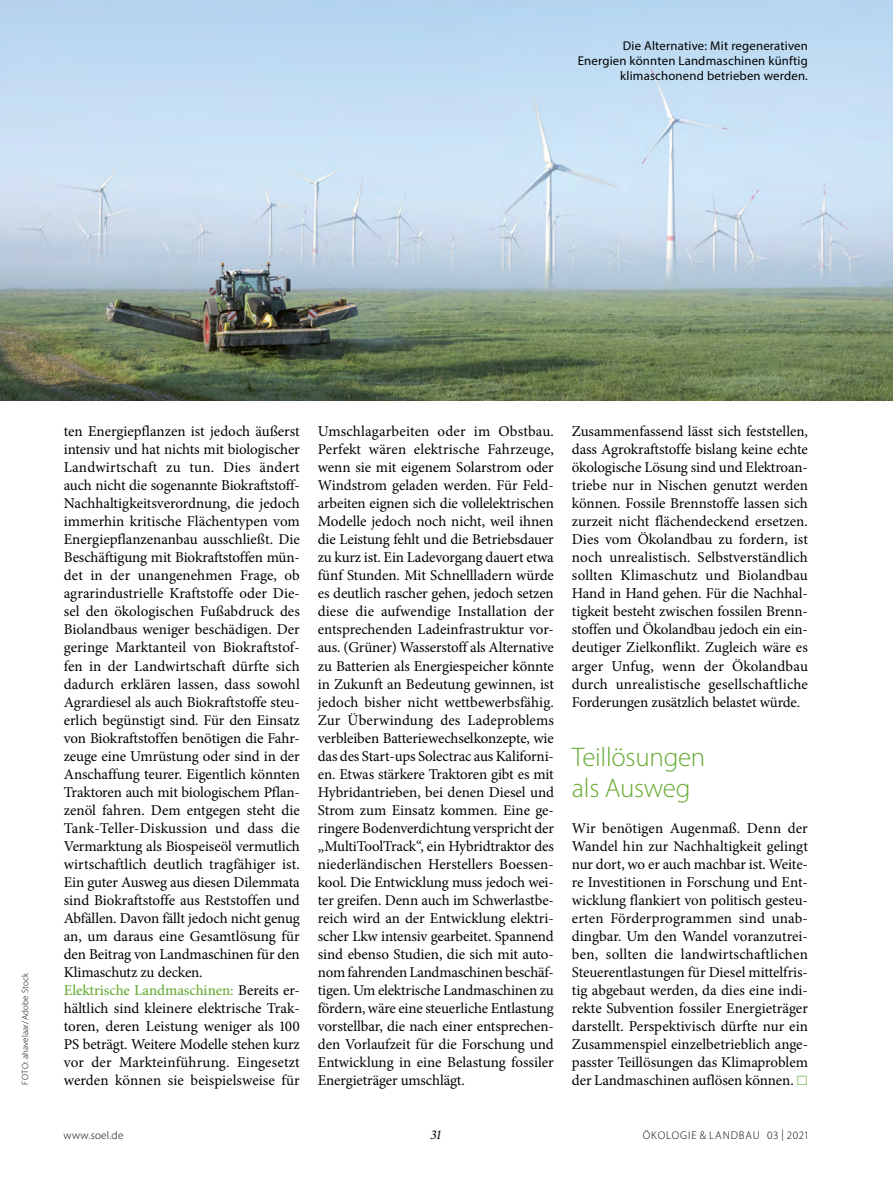
<style>
.page{position:relative;width:893px;height:1191px;background:#fff}
.page>*{position:absolute;margin:0;border:0;box-sizing:border-box;transform-origin:0 0}
.t1{font:300 27px/30.8px "Myriad Pro";letter-spacing:-.01em;color:#68ab35}
.t2{font:15px/18px "Minion Pro";letter-spacing:-.005em;color:#000;text-align:justify}
.t3{font:italic 13.5px "Minion Pro";color:#000}
.t4{font:12.75px/15px "Myriad Pro";letter-spacing:.015em;color:#000;text-align:right}
.t5{font:300 11.25px "Myriad Pro";letter-spacing:.08em;color:#000}
.t6{font:300 11.25px "Myriad Pro";letter-spacing:.02em;color:#000}
.t7{font:300 9px "Myriad Pro";letter-spacing:.015em;color:#000}
.s1{font-weight:500;color:#68ab35}
</style>
<div class="page">
<img style="left:0;top:0;width:893px;height:400px">
<p class="t4" style="left:578px;top:38px;width:232px">Die Alternative: Mit regenerativen<br>Energien könnten Landmaschinen künftig klimaschonend betrieben werden.</p>
<p class="t7" style="left:20px;top:1084px;width:113px;rotate:-90deg">FOTO: ahavelaar/Adobe Stock</p>
<p class="t2" style="left:64px;top:423px;width:238px;text-align:left">ten Energiepflanzen ist jedoch äußerst intensiv und hat nichts mit biologischer Landwirtschaft zu tun. Dies ändert auch nicht die sogenannte Biokraftstoff-Nachhaltigkeitsverordnung, die jedoch immerhin kritische Flächentypen vom Energiepflanzenanbau ausschließt. Die Beschäftigung mit Biokraftstoffen mün&shy;det in der unangenehmen Frage, ob agrarindustrielle Kraftstoffe oder Die&shy;sel den ökologischen Fußabdruck des Biolandbaus weniger beschädigen. Der geringe Marktanteil von Biokraftstof&shy;fen in der Landwirtschaft dürfte sich dadurch erklären lassen, dass sowohl Agrardiesel als auch Biokraftstoffe steu&shy;erlich begünstigt sind. Für den Einsatz von Biokraftstoffen benötigen die Fahr&shy;zeuge eine Umrüstung oder sind in der Anschaffung teurer. Eigentlich könnten Traktoren auch mit biologischem Pflan&shy;zenöl fahren. Dem entgegen steht die Tank-Teller-Diskussion und dass die Vermarktung als Biospeiseöl vermutlich wirtschaftlich deutlich tragfähiger ist.<br>Ein guter Ausweg aus diesen Dilemmata sind Biokraftstoffe aus Reststoffen und Abfällen. Davon fällt jedoch nicht genug an, um daraus eine Gesamtlösung für den Beitrag von Landmaschinen für den Klimaschutz zu decken.<br><span class="s1">Elektrische Landmaschinen:</span> Bereits er&shy;hältlich sind kleinere elektrische Trak&shy;toren, deren Leistung weniger als 100<br>PS beträgt. Weitere Modelle stehen kurz vor der Markteinführung. Eingesetzt werden können sie beispielsweise für</p>
<p class="t2" style="left:318px;top:423px;width:238px">Umschlagarbeiten oder im Obstbau.<br>Perfekt wären elektrische Fahrzeuge, wenn sie mit eigenem Solarstrom oder Windstrom geladen werden. Für Feld&shy;arbeiten eignen sich die vollelektrischen Modelle jedoch noch nicht, weil ihnen die Leistung fehlt und die Betriebsdauer zu kurz ist. Ein Ladevorgang dauert etwa fünf Stunden. Mit Schnellladern würde es deutlich rascher gehen, jedoch setzen diese die aufwendige Installation der entsprechenden Ladeinfrastruktur vor&shy;aus. (Grüner) Wasserstoff als Alternative zu Batterien als Energiespeicher könnte in Zukunft an Bedeutung gewinnen, ist jedoch bisher nicht wettbewerbsfähig.<br>Zur Überwindung des Ladeproblems verbleiben Batteriewechselkonzepte, wie das des Start-ups Solectrac aus Kaliforni&shy;en. Etwas stärkere Traktoren gibt es mit Hybridantrieben, bei denen Diesel und Strom zum Einsatz kommen. Eine ge&shy;ringere Bodenverdichtung verspricht der „MultiToolTrack“, ein Hybridtraktor des niederländischen Herstellers Boessen&shy;kool. Die Entwicklung muss jedoch wei&shy;ter greifen. Denn auch im Schwerlastbe&shy;reich wird an der Entwicklung elektri&shy;scher Lkw intensiv gearbeitet. Spannend sind ebenso Studien, die sich mit auto&shy;nom fahrenden Landmaschinen beschäf&shy;tigen. Um elektrische Landmaschinen zu fördern, wäre eine steuerliche Entlastung vorstellbar, die nach einer entsprechen&shy;den Vorlaufzeit für die Forschung und Entwicklung in eine Belastung fossiler Energieträger umschlägt.</p>
<p class="t2" style="left:572px;top:423px;width:238px">Zusammenfassend lässt sich feststellen, dass Agrokraftstoffe bislang keine echte ökologische Lösung sind und Elektroan&shy;triebe nur in Nischen genutzt werden können. Fossile Brennstoffe lassen sich zurzeit nicht flächendeckend ersetzen.<br>Dies vom Ökolandbau zu fordern, ist noch unrealistisch. Selbstverständlich sollten Klimaschutz und Biolandbau Hand in Hand gehen. Für die Nachhal&shy;tigkeit besteht zwischen fossilen Brenn&shy;stoffen und Ökolandbau jedoch ein ein&shy;deutiger Zielkonflikt. Zugleich wäre es arger Unfug, wenn der Ökolandbau durch unrealistische gesellschaftliche Forderungen zusätzlich belastet würde.</p>
<h1 class="t1" style="left:572px;top:742px;width:135px">Teillösungen als Ausweg</h1>
<p class="t2" style="left:572px;top:819px;width:238px">Wir benötigen Augenmaß. Denn der Wandel hin zur Nachhaltigkeit gelingt nur dort, wo er auch machbar ist. Weite&shy;re Investitionen in Forschung und Ent&shy;wicklung flankiert von politisch gesteu&shy;erten Förderprogrammen sind unab&shy;dingbar. Um den Wandel voranzutrei&shy;ben, sollten die landwirtschaftlichen Steuerentlastungen für Diesel mittelfris&shy;tig abgebaut werden, da dies eine indi&shy;rekte Subvention fossiler Energieträger darstellt. Perspektivisch dürfte nur ein Zusammenspiel einzelbetrieblich ange&shy;passter Teillösungen das Klimaproblem der Landmaschinen auflösen können.</p>
<p class="t6" style="left:64px;top:1128px;width:61px">www.soel.de</p>
<p class="t3" style="left:431px;top:1125px;width:12px">31</p>
<p class="t5" style="left:643px;top:1128px;width:167px">ÖKOLOGIE &amp; LANDBAU 03 | 2021</p>
</div>
